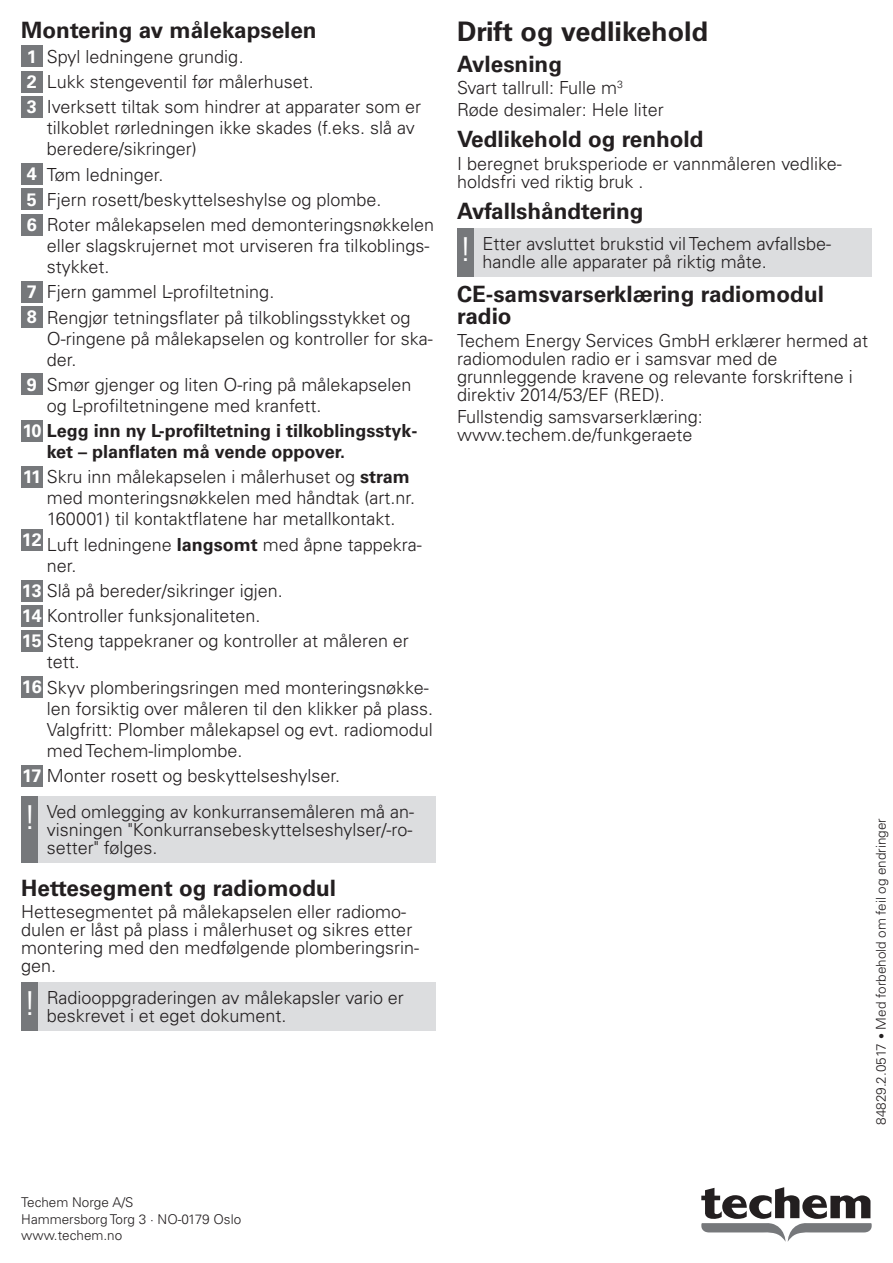
<style>
.page{position:relative;width:893px;height:1263px;background:#fff}
.page>*{position:absolute;margin:0;border:0;box-sizing:border-box;transform-origin:0 0}
.t1{font:300 33px "Univers LTCYR 45";color:#fff}
.Titel_2{font:700 27px "Univers LTCYR 65";color:#231f20}
.Titel_3{font:700 22.5px/22.5px "Univers LTCYR 65";color:#231f20}
.Liste_Nummer{font:300 18px/21px "Univers LTCYR 45";color:#231f20}
.Fließtext{font:300 18px/18px "Univers LTCYR 45";color:#231f20}
.Hinweis{font:300 18px/18px "Univers LTCYR 45";color:#231f20}
.Liste_Nummer-2{font:700 18px "Univers LTCYR 65";color:#231f20}
.t2{font:700 18px "Univers LTCYR 65";color:#fff}
.Seitenzeile{font:300 13.5px/16.2px "Univers LTCYR 45";color:#231f20}
.s1{color:#fff}
.s2{font-family:"Univers LTCYR 65";font-weight:700;color:#fff}
.s3{font-family:"Univers LTCYR 65";font-weight:700}
.s4{font-size:12px}
</style>
<div class="page">
<svg style="left:701px;top:1187px;width:171px;height:55px"></svg>
<div style="left:21px;top:46px;width:22px;height:21px;background:#76787b"></div>
<div style="left:21px;top:71px;width:22px;height:21px;background:#76787b"></div>
<div style="left:21px;top:96px;width:22px;height:22px;background:#76787b"></div>
<div style="left:21px;top:164px;width:22px;height:21px;background:#76787b"></div>
<div style="left:21px;top:189px;width:22px;height:21px;background:#76787b"></div>
<div style="left:21px;top:214px;width:22px;height:21px;background:#76787b"></div>
<div style="left:21px;top:281px;width:22px;height:22px;background:#76787b"></div>
<div style="left:21px;top:307px;width:22px;height:21px;background:#76787b"></div>
<div style="left:21px;top:374px;width:22px;height:21px;background:#76787b"></div>
<div style="left:21px;top:420px;width:22px;height:21px;background:#76787b"></div>
<div style="left:21px;top:466px;width:22px;height:22px;background:#76787b"></div>
<div style="left:21px;top:529px;width:22px;height:22px;background:#76787b"></div>
<div style="left:21px;top:580px;width:22px;height:21px;background:#76787b"></div>
<div style="left:21px;top:605px;width:22px;height:21px;background:#76787b"></div>
<div style="left:21px;top:630px;width:22px;height:22px;background:#76787b"></div>
<div style="left:21px;top:677px;width:22px;height:21px;background:#76787b"></div>
<div style="left:21px;top:765px;width:22px;height:21px;background:#76787b"></div>
<div style="left:21px;top:796px;width:17px;height:66px;background:#76787b"></div>
<div style="left:38px;top:796px;width:398px;height:66px;background:#dcdddf"></div>
<div style="left:21px;top:982px;width:17px;height:48px;background:#76787b"></div>
<div style="left:38px;top:982px;width:398px;height:48px;background:#dcdddf"></div>
<div style="left:457px;top:229px;width:17px;height:48px;background:#76787b"></div>
<div style="left:474px;top:229px;width:398px;height:48px;background:#dcdddf"></div>
<p class="Titel_3" style="left:21px;top:17px;width:297px">Montering av målekapselen</p>
<p class="t2" style="left:27px;top:43px;width:12px">1</p>
<p class="Liste_Nummer" style="left:47px;top:45px;width:198px">Spyl ledningene grundig.</p>
<p class="t2" style="left:27px;top:69px;width:12px">2</p>
<p class="Liste_Nummer" style="left:47px;top:71px;width:269px">Lukk stengeventil før målerhuset.</p>
<p class="t2" style="left:27px;top:94px;width:12px">3</p>
<p class="Liste_Nummer" style="left:47px;top:96px;width:376px">Iverksett tiltak som hindrer at apparater som er tilkoblet rørledningen ikke skades (f.eks. slå av beredere/sikringer)</p>
<p class="t2" style="left:27px;top:161px;width:12px">4</p>
<p class="Liste_Nummer" style="left:47px;top:163px;width:118px">Tøm ledninger.</p>
<p class="t2" style="left:27px;top:186px;width:12px">5</p>
<p class="Liste_Nummer" style="left:47px;top:188px;width:336px">Fjern rosett/beskyttelseshylse og plombe.</p>
<p class="t2" style="left:27px;top:212px;width:12px">6</p>
<p class="Liste_Nummer" style="left:47px;top:214px;width:389px">Roter målekapselen med demonteringsnøkkelen eller slagskrujernet mot urviseren fra tilkoblings&shy;stykket.</p>
<p class="t2" style="left:27px;top:279px;width:12px">7</p>
<p class="Liste_Nummer" style="left:47px;top:281px;width:229px">Fjern gammel L-profiltetning.</p>
<p class="t2" style="left:27px;top:304px;width:12px">8</p>
<p class="Liste_Nummer" style="left:47px;top:306px;width:388px">Rengjør tetningsflater på tilkoblingsstykket og<br>O-ringene på målekapselen og kontroller for ska&shy;der.</p>
<p class="t2" style="left:27px;top:372px;width:12px">9</p>
<p class="Liste_Nummer" style="left:47px;top:373px;width:366px">Smør gjenger og liten O-ring på målekapselen og L-profiltetningene med kranfett.</p>
<p class="Liste_Nummer-2" style="left:22px;top:418px;width:397px"><span class="s1">10</span> Legg inn ny L-profiltetning i tilkoblingsstyk-</p>
<p class="Liste_Nummer-2" style="left:47px;top:439px;width:300px">ket – planflaten må vende oppover.</p>
<p class="Fließtext" style="left:23px;top:467px;width:389px"><span class="s2">11</span> Skru inn målekapselen i målerhuset og <span class="s3">stram</span></p>
<p class="Liste_Nummer" style="left:47px;top:487px;width:370px">med monteringsnøkkelen med håndtak (art.nr.<br>160001) til kontaktflatene har metallkontakt.</p>
<p class="t2" style="left:22px;top:527px;width:22px">12</p>
<p class="Liste_Nummer" style="left:47px;top:533px;width:377px">Luft ledningene <span class="s3">langsomt</span> med åpne tappekra&shy;ner.</p>
<p class="Fließtext" style="left:22px;top:581px;width:262px"><span class="s2">13</span> Slå på bereder/sikringer igjen.</p>
<p class="Fließtext" style="left:22px;top:606px;width:240px"><span class="s2">14</span> Kontroller funksjonaliteten.</p>
<p class="Fließtext" style="left:22px;top:631px;width:388px"><span class="s2">15</span> Steng tappekraner og kontroller at måleren er</p>
<p class="Liste_Nummer" style="left:47px;top:651px;width:35px">tett.</p>
<p class="Fließtext" style="left:22px;top:678px;width:409px"><span class="s2">16</span> Skyv plomberingsringen med monteringsnøkke-</p>
<p class="Liste_Nummer" style="left:47px;top:697px;width:388px;text-align:justify">len forsiktig over måleren til den klikker på plass.<br>Valgfritt: Plomber målekapsel og evt. radiomodul med Techem-limplombe.</p>
<p class="Fließtext" style="left:22px;top:766px;width:319px"><span class="s2">17</span> Monter rosett og beskyttelseshylser.</p>
<p class="t1" style="left:23px;top:795px;width:14px">!</p>
<p class="Hinweis" style="left:47px;top:802px;width:369px;text-align:justify">Ved omlegging av konkurransemåleren må an&shy;visningen "Konkurransebeskyttelseshylser/-ro&shy;setter" følges.</p>
<p class="Titel_3" style="left:21px;top:875px;width:316px">Hettesegment og radiomodul</p>
<p class="Fließtext" style="left:21px;top:902px;width:399px">Hettesegmentet på målekapselen eller radiomo&shy;dulen er låst på plass i målerhuset og sikres etter montering med den medfølgende plomberingsrin&shy;gen.</p>
<p class="t1" style="left:23px;top:981px;width:14px">!</p>
<p class="Hinweis" style="left:47px;top:988px;width:358px">Radiooppgraderingen av målekapsler vario er beskrevet i et eget dokument.</p>
<p class="Titel_2" style="left:457px;top:12px;width:253px">Drift og vedlikehold</p>
<p class="Titel_3" style="left:457px;top:51px;width:107px">Avlesning</p>
<p class="Fließtext" style="left:457px;top:78px;width:167px">Svart tallrull: Fulle m<sup>3</sup></p>
<p class="Fließtext" style="left:457px;top:100px;width:208px">Røde desimaler: Hele liter</p>
<p class="Titel_3" style="left:457px;top:127px;width:248px">Vedlikehold og renhold</p>
<p class="Fließtext" style="left:457px;top:154px;width:386px">I beregnet bruksperiode er vannmåleren vedlike&shy;holdsfri ved riktig bruk .</p>
<p class="Titel_3" style="left:457px;top:198px;width:188px">Avfallshåndtering</p>
<p class="t1" style="left:459px;top:228px;width:14px">!</p>
<p class="Hinweis" style="left:483px;top:235px;width:350px">Etter avsluttet brukstid vil Techem avfallsbe&shy;handle alle apparater på riktig måte.</p>
<p class="Titel_3" style="left:457px;top:282px;width:368px">CE-samsvarserklæring radiomodul radio</p>
<p class="Fließtext" style="left:457px;top:331px;width:412px">Techem Energy Services GmbH erklærer hermed at radiomodulen radio er i samsvar med de grunnleggende kravene og relevante forskriftene i direktiv 2014/53/EF (RED).</p>
<p class="Fließtext" style="left:457px;top:407px;width:247px">Fullstendig samsvarserklæring: www.techem.de/funkgeraete</p>
<p class="Seitenzeile" style="left:872px;top:1125px;width:308px;rotate:-90deg">84829.2.0517 <span class="s4">•</span> Med forbehold om feil og endringer</p>
<p class="Seitenzeile" style="left:21px;top:1194px;width:221px">Techem Norge A/S<br>Hammersborg Torg 3 · NO-0179 Oslo www.techem.no</p>
</div>
